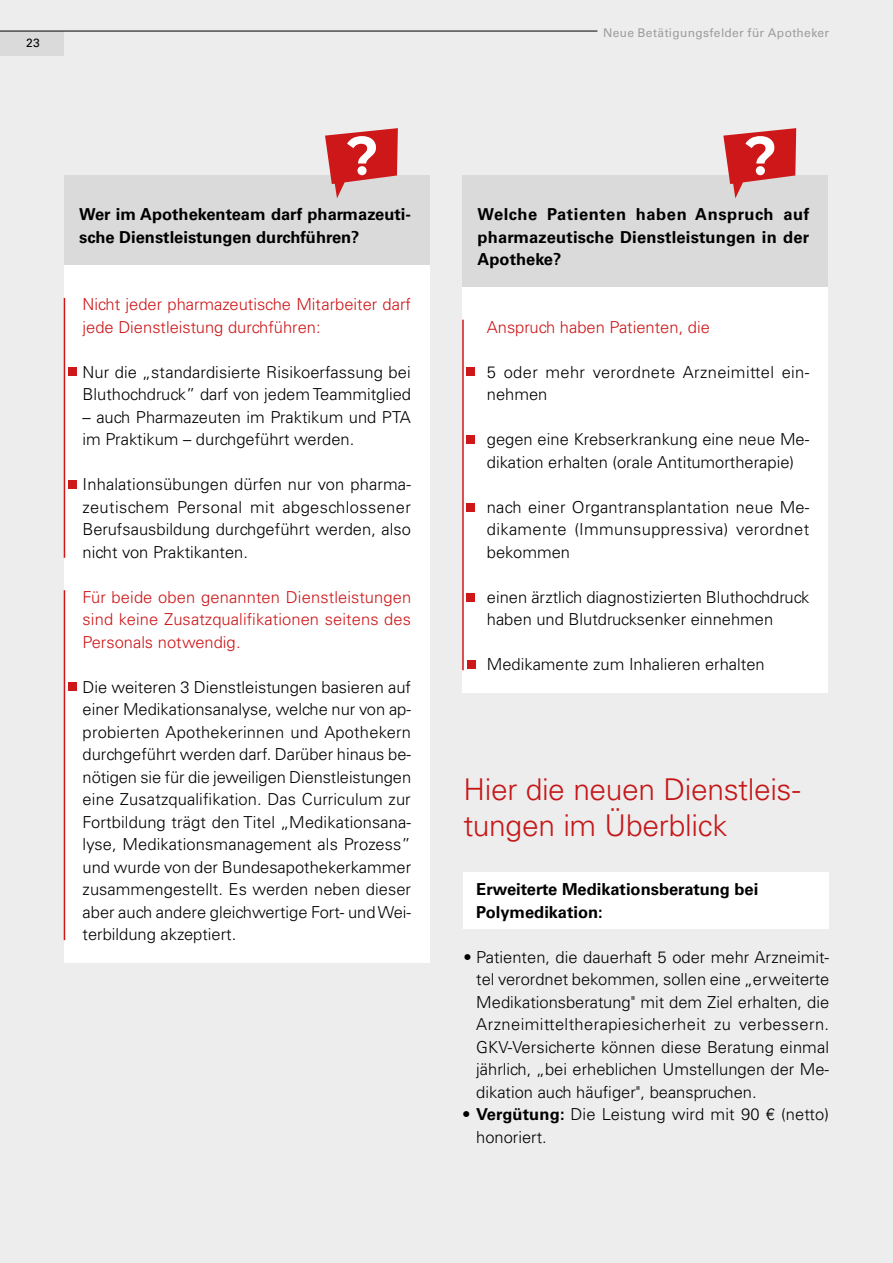
<style>
.page{position:relative;width:893px;height:1263px;background:#ededed}
.page>*{position:absolute;margin:0;border:0;box-sizing:border-box;transform-origin:0 0}
.Headline_red{font:300 30px/36px "Univers LT Std";letter-spacing:-.015em;color:#c51718}
.Fließtext{font:300 16.5px/22.5px "Univers LT Std";color:#000}
.Fließtext-2{font:300 16.5px/22.5px "Univers LT Std";color:#cd1719}
.Fließtext-3{font:700 16.5px/22.5px "Univers LT Std";color:#000}
.Fließtext-4{font:300 16.5px/22.5px "Univers LT Std";letter-spacing:.02em;color:#000}
.Fließtext-5{font:12px "Univers LT Std";letter-spacing:.03em;color:#9d9d9c}
.Fließtext-6{font:12px "Univers LT Std";color:#000}
.s1{font-weight:700}
</style>
<div class="page">
<div style="left:463px;top:873px;width:366px;height:56px;background:#fff"></div>
<div style="left:64px;top:175px;width:366px;height:94px;background:#dadada"></div>
<div style="left:462px;top:175px;width:366px;height:113px;background:#dadada"></div>
<div style="left:64px;top:265px;width:366px;height:698px;background:#fff"></div>
<div style="left:462px;top:288px;width:366px;height:405px;background:#fff"></div>
<div style="left:0;top:31px;width:64px;height:24px;background:#dadada"></div>
<hr style="left:0;top:31px;width:597px;height:1px;background:#000">
<svg style="left:325px;top:128px;width:73px;height:70px"></svg>
<div style="left:357px;top:166px;width:10px;height:9px;background:#fff;border-radius:50%"></div>
<svg style="left:723px;top:128px;width:73px;height:70px"></svg>
<div style="left:756px;top:166px;width:9px;height:9px;background:#fff;border-radius:50%"></div>
<div style="left:68px;top:367px;width:9px;height:9px;background:#cd1719"></div>
<hr style="left:64px;top:298px;width:1px;height:260px;background:#cd1719">
<div style="left:68px;top:682px;width:9px;height:9px;background:#cd1719"></div>
<div style="left:467px;top:367px;width:8px;height:9px;background:#cd1719"></div>
<hr style="left:462px;top:320px;width:2px;height:350px;background:#cd1719">
<div style="left:467px;top:660px;width:8px;height:9px;background:#cd1719"></div>
<div style="left:68px;top:480px;width:9px;height:8px;background:#cd1719"></div>
<hr style="left:64px;top:590px;width:1px;height:350px;background:#cd1719">
<div style="left:467px;top:435px;width:8px;height:9px;background:#cd1719"></div>
<div style="left:467px;top:503px;width:8px;height:8px;background:#cd1719"></div>
<div style="left:467px;top:593px;width:8px;height:8px;background:#cd1719"></div>
<p class="Fließtext-6" style="left:26px;top:35px;width:15px">23</p>
<p class="Fließtext-5" style="left:603px;top:26px;width:228px">Neue Betätigungsfelder für Apotheker</p>
<p class="Fließtext-3" style="left:79px;top:203px;width:333px">Wer im Apothekenteam darf pharmazeuti&shy;sche Dienstleistungen durchführen?</p>
<p class="Fließtext-3" style="left:478px;top:203px;width:333px;text-align:justify">Welche Patienten haben Anspruch auf pharmazeutische Dienstleistungen in der Apotheke?</p>
<p class="Fließtext-2" style="left:83px;top:293px;width:330px">Nicht jeder pharmazeutische Mitarbeiter darf jede Dienstleistung durchführen:</p>
<p class="Fließtext" style="left:83px;top:360px;width:330px">Nur die „standardisierte Risikoerfassung bei<br>Bluthochdruck” darf von jedem Teammitglied</p>
<p class="Fließtext" style="left:83px;top:405px;width:330px">– auch Pharmazeuten im Praktikum und PTA im Praktikum – durchgeführt werden.</p>
<p class="Fließtext" style="left:83px;top:473px;width:330px;text-align:justify">Inhalationsübungen dürfen nur von pharma&shy;zeutischem Personal mit abgeschlossener Berufsausbildung durchgeführt werden, also nicht von Praktikanten.</p>
<p class="Fließtext-2" style="left:83px;top:585px;width:330px;text-align:justify">Für beide oben genannten Dienstleistungen sind keine Zusatzqualifikationen seitens des Personals notwendig.</p>
<p class="Fließtext" style="left:83px;top:675px;width:330px;text-align:justify">Die weiteren 3 Dienstleistungen basieren auf einer Medikationsanalyse, welche nur von ap&shy;probierten Apothekerinnen und Apothekern durchgeführt werden darf. Darüber hinaus be&shy;nötigen sie für die jeweiligen Dienstleistungen eine Zusatzqualifikation. Das Curriculum zur Fortbildung trägt den Titel „Medikationsana&shy;lyse, Medikationsmanagement als Prozess” und wurde von der Bundesapothekerkammer zusammengestellt. Es werden neben dieser aber auch andere gleichwertige Fort- und Wei&shy;terbildung akzeptiert.</p>
<p class="Fließtext-2" style="left:487px;top:315px;width:224px">Anspruch haben Patienten, die</p>
<p class="Fließtext-4" style="left:487px;top:360px;width:324px">5 oder mehr verordnete Arzneimittel ein&shy;nehmen</p>
<p class="Fließtext" style="left:487px;top:428px;width:324px">gegen eine Krebserkrankung eine neue Me&shy;dikation erhalten (orale Antitumortherapie)</p>
<p class="Fließtext" style="left:487px;top:495px;width:324px;text-align:justify">nach einer Organtransplantation neue Me&shy;dikamente (Immunsuppressiva) verordnet bekommen</p>
<p class="Fließtext" style="left:487px;top:585px;width:324px">einen ärztlich diagnostizierten Bluthochdruck haben und Blutdrucksenker einnehmen</p>
<p class="Fließtext" style="left:487px;top:653px;width:279px">Medikamente zum Inhalieren erhalten</p>
<p class="Headline_red" style="left:463px;top:772px;width:338px">Hier die neuen Dienstleis&shy;tungen im Überblick</p>
<p class="Fließtext-3" style="left:476px;top:878px;width:284px">Erweiterte Medikationsberatung bei<br>Polymedikation:</p>
<p class="Fließtext" style="left:476px;top:945px;width:355px;text-align:justify;text-indent:-13px">• Patienten, die dauerhaft 5 oder mehr Arzneimit&shy;tel verordnet bekommen, sollen eine „erweiterte Medikationsberatung" mit dem Ziel erhalten, die Arzneimitteltherapiesicherheit zu verbessern.<br>GKV-Versicherte können diese Beratung einmal jährlich, „bei erheblichen Umstellungen der Me&shy;dikation auch häufiger", beanspruchen.</p>
<p class="Fließtext" style="left:476px;top:1103px;width:354px;text-indent:-13px"><span class="s1">• Vergütung:</span> Die Leistung wird mit 90 € (netto) honoriert.</p>
</div>
